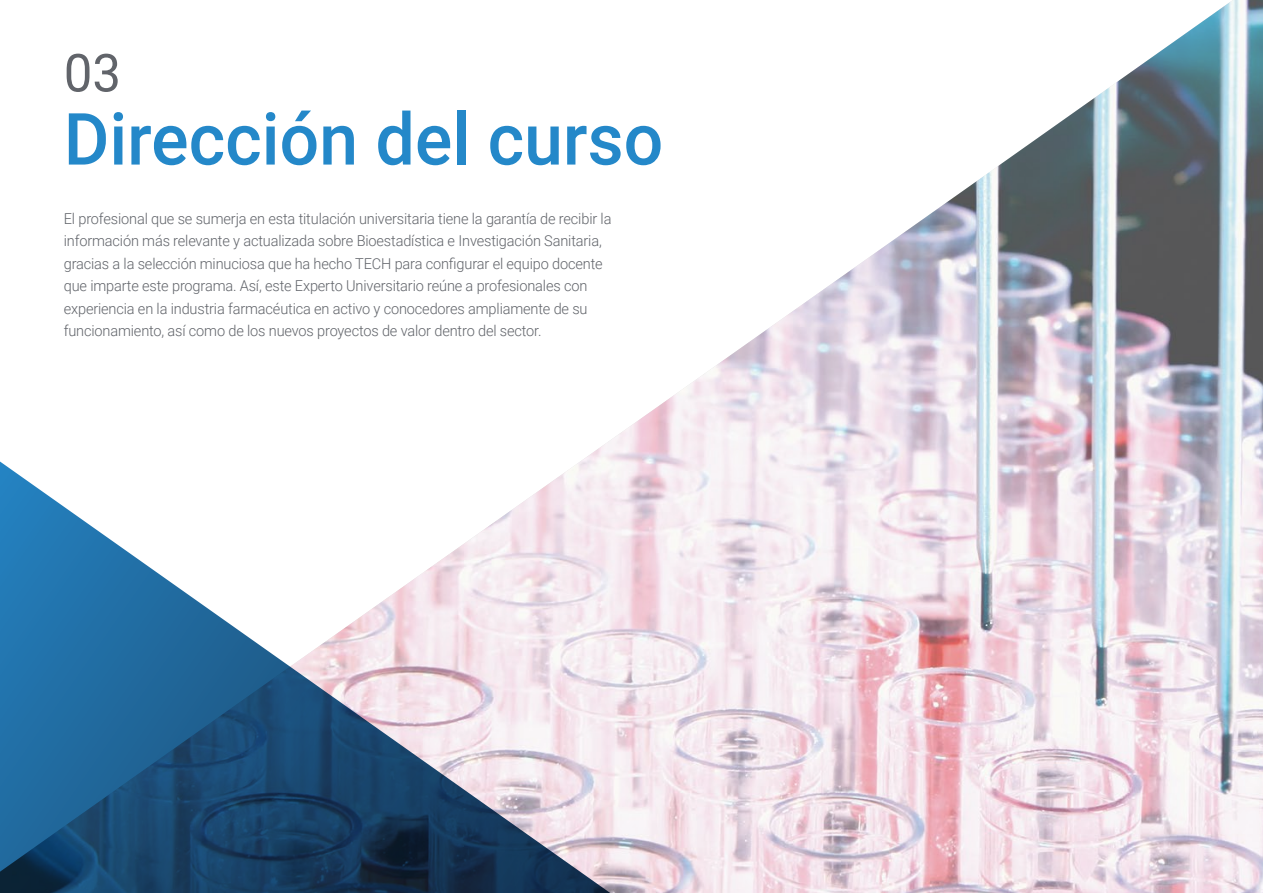
<style>
.page{position:relative;width:1263px;height:893px;background:#fff}
.page>*{position:absolute;margin:0;border:0;box-sizing:border-box;transform-origin:0 0}
.t1{font:500 72px "Roboto";color:#2488c9}
.t2{font:52.5px "Roboto";color:#61646a}
.t3{font:300 15px/22.5px "Roboto";letter-spacing:-.01em;color:#61646a}
</style>
<div class="page">
<img style="left:602px;top:0;width:661px;height:893px">
<svg style="left:0;top:446px;width:640px;height:447px"></svg>
<h2 class="t2" style="left:64px;top:36px;width:59px">03</h2>
<h1 class="t1" style="left:64px;top:89px;width:601px">Dirección del curso</h1>
<p class="t3" style="left:64px;top:207px;width:549px">El profesional que se sumerja en esta titulación universitaria tiene la garantía de recibir la información más relevante y actualizada sobre Bioestadística e Investigación Sanitaria, gracias a la selección minuciosa que ha hecho TECH para configurar el equipo docente que imparte este programa. Así, este Experto Universitario reúne a profesionales con experiencia en la industria farmacéutica en activo y conocedores ampliamente de su funcionamiento, así como de los nuevos proyectos de valor dentro del sector.</p>
</div>
